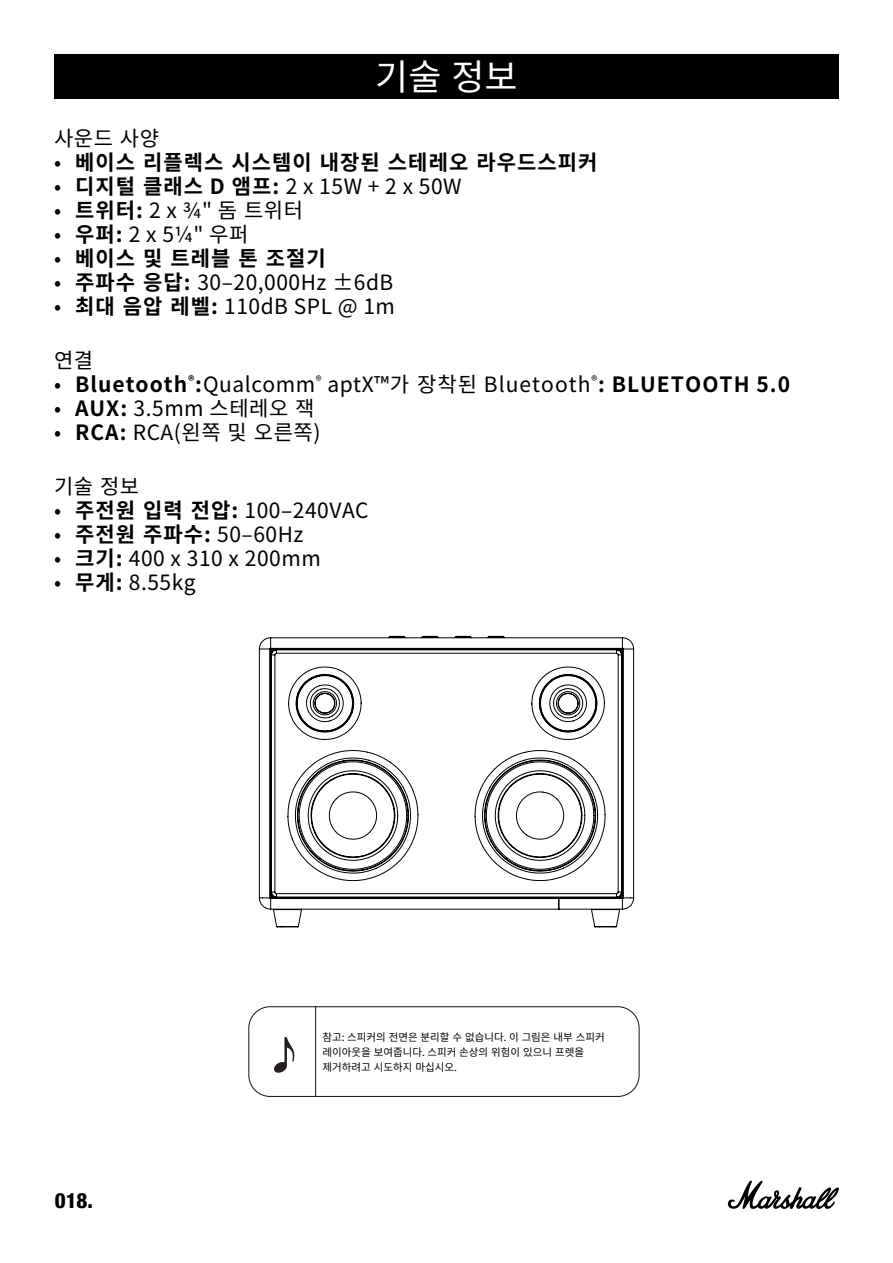
<style>
.page{position:relative;width:893px;height:1263px;background:#fff}
.page>*{position:absolute;margin:0;border:0;box-sizing:border-box;transform-origin:0 0}
.t1{font:36px "Noto Sans CJ Kkr";color:#fff}
.t2{font:21px "Noto Sans CJ Kkr";letter-spacing:.025em;color:#000}
.t3{font:700 21px "Noto Sans CJ Kkr";letter-spacing:.05em;color:#000}
.t4{font:800 condensed 21px "Helvetica Neue LT Std";color:#000}
.t5{font:10.5px/15px "Noto Sans CJ Kkr";color:#000}
.s1{font-weight:400}
.s2{font-weight:700}
</style>
<div class="page">
<svg style="left:727px;top:1180px;width:112px;height:29px"></svg>
<div style="left:54px;top:54px;width:785px;height:44px;background:#000"></div>
<svg style="left:248px;top:1006px;width:392px;height:91px"></svg>
<svg style="left:258px;top:635px;width:377px;height:293px"></svg>
<h1 class="t1" style="left:375px;top:57px;width:144px">기술 정보</h1>
<p class="t2" style="left:54px;top:126px;width:107px">사운드 사양</p>
<p class="t3" style="left:54px;top:150px;width:545px"><span class="s1">•</span> 베이스 리플렉스 시스템이 내장된 스테레오 라우드스피커</p>
<p class="t2" style="left:54px;top:174px;width:409px">• <span class="s2">디지털 클래스 D 앰프:</span> 2 x 15W + 2 x 50W</p>
<p class="t2" style="left:54px;top:198px;width:251px">• <span class="s2">트위터:</span> 2 x ¾" 돔 트위터</p>
<p class="t2" style="left:54px;top:222px;width:196px">• <span class="s2">우퍼:</span> 2 x 5¼" 우퍼</p>
<p class="t3" style="left:54px;top:246px;width:273px"><span class="s1">•</span> 베이스 및 트레블 톤 조절기</p>
<p class="t2" style="left:54px;top:270px;width:341px">• <span class="s2">주파수 응답:</span> 30–20,000Hz ±6dB</p>
<p class="t2" style="left:54px;top:294px;width:343px">• <span class="s2">최대 음압 레벨:</span> 110dB SPL @ 1m</p>
<p class="t2" style="left:54px;top:348px;width:41px">연결</p>
<p class="t2" style="left:54px;top:372px;width:738px">• <span class="s2">Bluetooth</span><sup>®</sup><span class="s2">:</span>Qualcomm<sup>®</sup> aptX™가 장착된 Bluetooth<sup>®</sup><span class="s2">: BLUETOOTH 5.0</span></p>
<p class="t2" style="left:54px;top:396px;width:262px">• <span class="s2">AUX:</span> 3.5mm 스테레오 잭</p>
<p class="t2" style="left:54px;top:420px;width:268px">• <span class="s2">RCA:</span> RCA(왼쪽 및 오른쪽)</p>
<p class="t2" style="left:54px;top:474px;width:87px">기술 정보</p>
<p class="t2" style="left:54px;top:498px;width:316px">• <span class="s2">주전원 입력 전압:</span> 100–240VAC</p>
<p class="t2" style="left:54px;top:522px;width:251px">• <span class="s2">주전원 주파수:</span> 50–60Hz</p>
<p class="t2" style="left:54px;top:546px;width:268px">• <span class="s2">크기:</span> 400 x 310 x 200mm</p>
<p class="t2" style="left:54px;top:570px;width:143px">• <span class="s2">무게:</span> 8.55kg</p>
<p class="t4" style="left:55px;top:1187px;width:40px">018.</p>
<p class="t5" style="left:322px;top:1030px;width:284px">참고: 스피커의 전면은 분리할 수 없습니다. 이 그림은 내부 스피커 레이아웃을 보여줍니다. 스피커 손상의 위험이 있으니 프렛을 제거하려고 시도하지 마십시오.</p>
</div>
